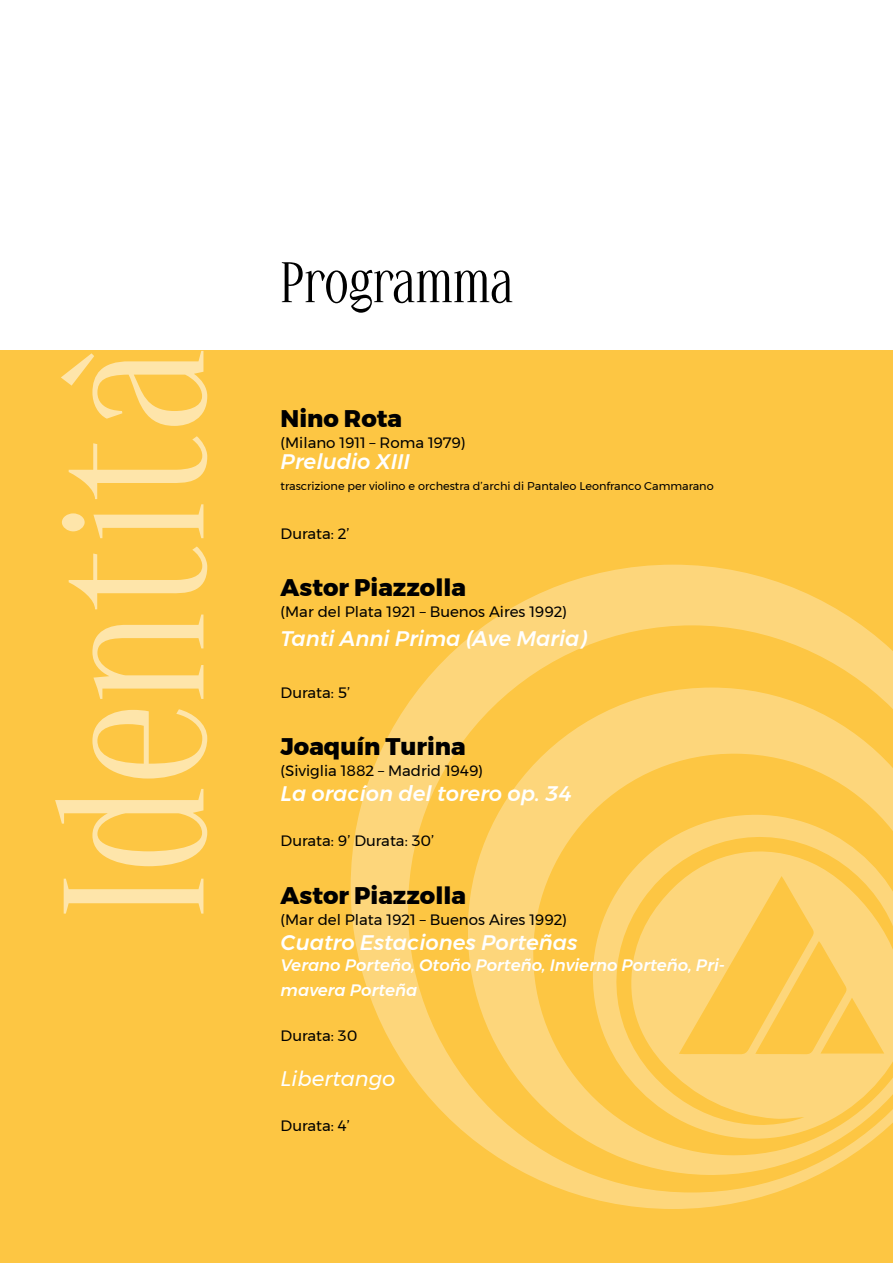
<style>
.page{position:relative;width:893px;height:1263px;background:#fff}
.page>*{position:absolute;margin:0;border:0;box-sizing:border-box;transform-origin:0 0}
.t1{font:57px "The Stegris Demo";letter-spacing:-.005em;color:#000}
.t2{font:800 24px "Montserrat";color:#000}
.t3{font:italic 500 21px "Montserrat";color:#fff}
.t4{font:italic 21px "Montserrat";color:#fff}
.t5{font:italic 500 16.5px/25.2px "Montserrat";color:#fff}
.t6{font:15px "Montserrat";color:#000}
.t7{font:11.25px "Montserrat";color:#000}
</style>
<div class="page">
<div style="left:0;top:351px;width:893px;height:912px;background:#fdc643"></div>
<svg style="left:351px;top:564px;width:542px;height:645px"></svg>
<svg style="left:467px;top:687px;width:426px;height:491px;fill:#fdd575"></svg>
<svg style="left:593px;top:814px;width:300px;height:325px;fill:#fdd67b"></svg>
<svg style="left:64px;top:879px;width:139px;height:34px"></svg>
<svg style="left:55px;top:789px;width:152px;height:77px"></svg>
<svg style="left:92px;top:709px;width:115px;height:69px"></svg>
<svg style="left:69px;top:546px;width:138px;height:153px"></svg>
<svg style="left:62px;top:436px;width:145px;height:102px"></svg>
<svg style="left:61px;top:351px;width:146px;height:75px"></svg>
<h1 class="t1" style="left:281px;top:256px;width:234px">Programma</h1>
<h2 class="t2" style="left:281px;top:399px;width:123px">Nino Rota</h2>
<p class="t6" style="left:281px;top:431px;width:186px">(Milano 1911 – Roma 1979)</p>
<h3 class="t3" style="left:281px;top:445px;width:131px">Preludio XIII</h3>
<p class="t7" style="left:281px;top:478px;width:434px">trascrizione per violino e orchestra d’archi di Pantaleo Leonfranco Cammarano</p>
<p class="t6" style="left:281px;top:522px;width:71px">Durata: 2’</p>
<h2 class="t2" style="left:281px;top:568px;width:187px">Astor Piazzolla</h2>
<p class="t6" style="left:281px;top:601px;width:288px">(Mar del Plata 1921 – Buenos Aires 1992)</p>
<h3 class="t3" style="left:281px;top:622px;width:308px">Tanti Anni Prima (Ave Maria)</h3>
<p class="t6" style="left:281px;top:681px;width:71px">Durata: 5’</p>
<h2 class="t2" style="left:281px;top:727px;width:187px">Joaquín Turina</h2>
<p class="t6" style="left:281px;top:759px;width:204px">(Siviglia 1882 – Madrid 1949)</p>
<h3 class="t3" style="left:281px;top:777px;width:293px">La oracíon del torero op. 34</h3>
<p class="t6" style="left:281px;top:829px;width:155px">Durata: 9’ Durata: 30’</p>
<h2 class="t2" style="left:281px;top:876px;width:187px">Astor Piazzolla</h2>
<p class="t6" style="left:281px;top:908px;width:288px">(Mar del Plata 1921 – Buenos Aires 1992)</p>
<h3 class="t3" style="left:281px;top:926px;width:298px">Cuatro Estaciones Porteñas</h3>
<p class="t5" style="left:281px;top:953px;width:446px">Verano Porteño, Otoño Porteño, Invierno Porteño, Pri&shy;mavera Porteña</p>
<p class="t6" style="left:281px;top:1024px;width:78px">Durata: 30</p>
<h3 class="t4" style="left:281px;top:1063px;width:116px">Libertango</h3>
<p class="t6" style="left:281px;top:1114px;width:71px">Durata: 4’</p>
</div>
